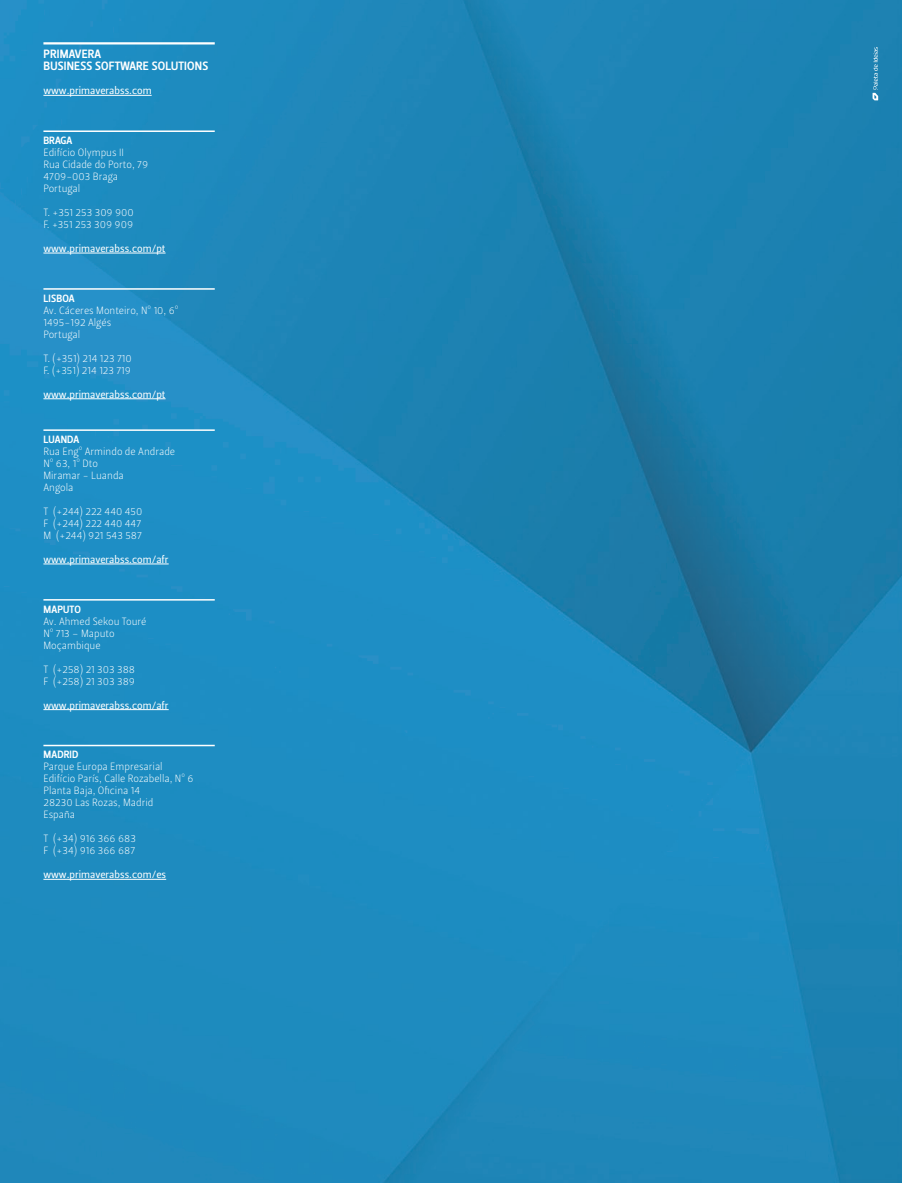
<style>
.page{position:relative;width:902px;height:1183px;background:#fff}
.page>*{position:absolute;margin:0;border:0;box-sizing:border-box;transform-origin:0 0}
.t1{font:12px "Leitura Sans Grot 3";letter-spacing:.015em;color:#fff}
.t2{font:10.5px "Leitura Sans Grot 1";color:#fff}
.t3{font:10.5px "Leitura Sans Grot 2";color:#fff}
.t4{font:10.5px "Leitura Sans Grot 3";color:#fff}
</style>
<div class="page">
<img style="left:0;top:0;width:901px;height:1182px">
<svg style="left:872px;top:47px;width:6px;height:53px"></svg>
<hr style="left:43px;top:95px;width:109px;height:1px;background:#fff">
<hr style="left:43px;top:42px;width:172px;height:2px;background:#fff">
<hr style="left:43px;top:253px;width:122px;height:1px;background:#fff">
<hr style="left:43px;top:130px;width:172px;height:2px;background:#fff">
<hr style="left:43px;top:398px;width:122px;height:1px;background:#fff">
<hr style="left:43px;top:563px;width:126px;height:1px;background:#fff">
<hr style="left:43px;top:709px;width:126px;height:1px;background:#fff">
<hr style="left:43px;top:878px;width:123px;height:1px;background:#fff">
<hr style="left:43px;top:744px;width:172px;height:2px;background:#fff">
<hr style="left:43px;top:599px;width:172px;height:1px;background:#fff">
<hr style="left:43px;top:429px;width:172px;height:2px;background:#fff">
<hr style="left:43px;top:288px;width:172px;height:1px;background:#fff">
<p class="t1" style="left:44px;top:47px;width:59px">PRIMAVERA</p>
<p class="t1" style="left:44px;top:59px;width:166px">BUSINESS SOFTWARE SOLUTIONS</p>
<p class="t3" style="left:43px;top:84px;width:110px">www.primaverabss.com</p>
<p class="t4" style="left:43px;top:134px;width:30px">BRAGA</p>
<p class="t2" style="left:43px;top:146px;width:82px">Edifício Olympus II</p>
<p class="t2" style="left:43px;top:158px;width:106px">Rua Cidade do Porto, 79</p>
<p class="t2" style="left:43px;top:170px;width:76px">4709-003 Braga</p>
<p class="t2" style="left:43px;top:182px;width:38px">Portugal</p>
<p class="t2" style="left:43px;top:206px;width:92px">T. +351 253 309 900</p>
<p class="t2" style="left:43px;top:218px;width:91px">F. +351 253 309 909</p>
<p class="t3" style="left:43px;top:242px;width:124px">www.primaverabss.com/pt</p>
<p class="t4" style="left:43px;top:292px;width:12px">LISBOA</p>
<p class="t2" style="left:43px;top:304px;width:137px">Av. Cáceres Monteiro, Nº 10, 6º</p>
<p class="t2" style="left:43px;top:316px;width:69px">1495-192 Algés</p>
<p class="t2" style="left:43px;top:328px;width:38px">Portugal</p>
<p class="t2" style="left:43px;top:352px;width:90px">T. (+351) 214 123 710</p>
<p class="t2" style="left:43px;top:364px;width:89px">F. (+351) 214 123 719</p>
<p class="t3" style="left:43px;top:388px;width:124px">www.primaverabss.com/pt</p>
<p class="t4" style="left:43px;top:433px;width:37px">LUAN DA</p>
<p class="t2" style="left:43px;top:445px;width:133px">Rua Engº Armindo de Andrade</p>
<p class="t2" style="left:43px;top:457px;width:56px">Nº 63, 1º Dto</p>
<p class="t2" style="left:43px;top:469px;width:82px">Miramar - Luanda</p>
<p class="t2" style="left:43px;top:481px;width:31px">Angola</p>
<p class="t2" style="left:43px;top:505px;width:101px">T (+244) 222 440 450</p>
<p class="t2" style="left:43px;top:517px;width:99px">F (+244) 222 440 447</p>
<p class="t2" style="left:43px;top:529px;width:100px">M (+244) 921 543 587</p>
<p class="t3" style="left:43px;top:553px;width:127px">www.primaverabss.com/afr</p>
<p class="t4" style="left:43px;top:602px;width:15px">MAPUTO</p>
<p class="t2" style="left:43px;top:614px;width:105px">Av. Ahmed Sekou Touré</p>
<p class="t2" style="left:43px;top:626px;width:73px">Nº 713 – Maputo</p>
<p class="t2" style="left:43px;top:638px;width:59px">Moçambique</p>
<p class="t2" style="left:43px;top:662px;width:93px">T (+258) 21 303 388</p>
<p class="t2" style="left:43px;top:674px;width:93px">F (+258) 21 303 389</p>
<p class="t3" style="left:43px;top:698px;width:127px">www.primaverabss.com/afr</p>
<p class="t4" style="left:43px;top:748px;width:36px">MADRID</p>
<p class="t2" style="left:43px;top:760px;width:121px">Parque Europa Empresarial</p>
<p class="t2" style="left:43px;top:772px;width:151px">Edifício París, Calle Rozabella, Nº 6</p>
<p class="t2" style="left:43px;top:784px;width:98px">Planta Baja, Oficina 14</p>
<p class="t2" style="left:43px;top:796px;width:111px">28230 Las Rozas, Madrid</p>
<p class="t2" style="left:43px;top:808px;width:33px">España</p>
<p class="t2" style="left:43px;top:832px;width:94px">T (+34) 916 366 683</p>
<p class="t2" style="left:43px;top:844px;width:93px">F (+34) 916 366 687</p>
<p class="t3" style="left:43px;top:868px;width:124px">www.primaverabss.com/es</p>
</div>
